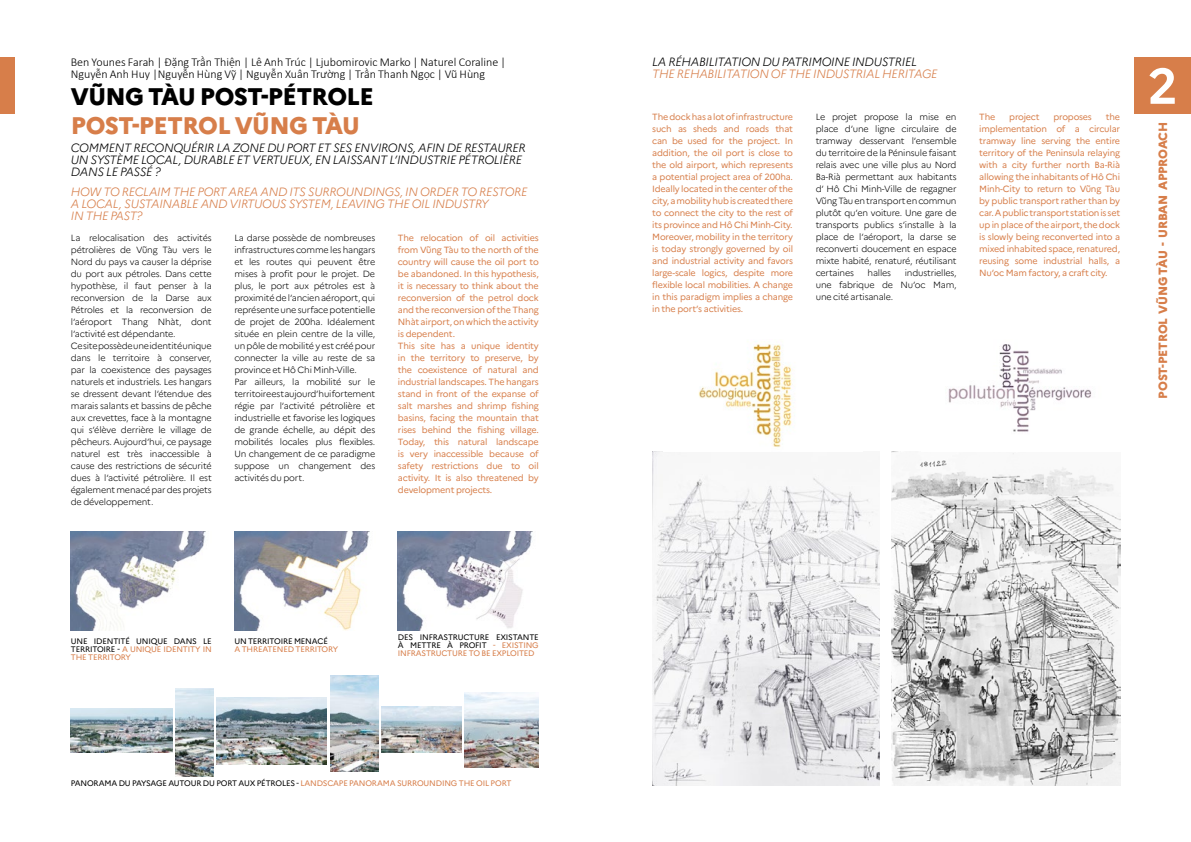
<style>
.page{position:relative;width:1191px;height:842px;background:#fff}
.page>*{position:absolute;margin:0;border:0;box-sizing:border-box;transform-origin:0 0}
.numero_projet{font:700 50px "Marianne";color:#fff}
.titre{font:800 24px "Marianne";letter-spacing:-.025em;color:#000}
.titre-2{font:800 24px "Marianne";letter-spacing:-.025em;color:#d77e4a}
.nom{font:300 12px/12px "Calibri";color:#000}
.sous_titre{font:italic 300 12px/12px "Marianne";letter-spacing:-.025em;color:#000}
.sous_titre_anglais_o{font:italic 300 12px/12px "Marianne";letter-spacing:-.025em;color:#d77e4a}
.sous_titre-2{font:italic 300 12px/12px "Marianne";letter-spacing:-.025em;color:#d77e4a}
.option{font:800 12px "Marianne";letter-spacing:-.02em;color:#d77e4a}
.t1{font:300 9px/12px "Marianne";letter-spacing:-.02em;color:#000;text-align:justify}
.texte_anglais_orange{font:9px/12px "Marianne";letter-spacing:-.02em;color:#d77e4a;text-align:justify}
.t2{font:8px/8px "Marianne";letter-spacing:-.02em;color:#000;text-align:justify}
.t3{font:8px/8px "Marianne";letter-spacing:-.02em;color:#d77e4a}
.s1{color:#d77e4a}
.s2{color:#000}
</style>
<div class="page">
<img style="left:71px;top:531px;width:135px;height:100px">
<img style="left:398px;top:531px;width:135px;height:100px">
<img style="left:234px;top:531px;width:136px;height:100px">
<img style="left:330px;top:675px;width:48px;height:97px">
<img style="left:382px;top:706px;width:79px;height:46px">
<img style="left:464px;top:692px;width:75px;height:75px">
<img style="left:216px;top:698px;width:111px;height:67px">
<img style="left:175px;top:688px;width:38px;height:89px">
<img style="left:71px;top:709px;width:101px;height:43px">
<div style="left:0;top:57px;width:14px;height:57px;background:#d77e4a"></div>
<div style="left:1134px;top:57px;width:57px;height:56px;background:#d77e4a"></div>
<img style="left:652px;top:452px;width:227px;height:334px">
<img style="left:891px;top:452px;width:229px;height:334px">
<img style="left:698px;top:344px;width:94px;height:103px">
<img style="left:948px;top:344px;width:144px;height:88px">
<p class="nom" style="left:71px;top:56px;width:436px">Ben Younes Farah | Đặng Trần Thiện | Lê Anh Trúc | Ljubomirovic Marko | Naturel Coraline |<br>Nguyễn Anh Huy |Nguyễn Hùng Vỹ | Nguyễn Xuân Trường | Trần Thanh Ngọc | Vũ Hùng</p>
<p class="titre" style="left:71px;top:81px;width:304px">VŨNG TÀU POST-PÉTROLE</p>
<p class="titre-2" style="left:71px;top:111px;width:290px">POST-PETROL VŨNG TÀU</p>
<p class="sous_titre" style="left:71px;top:142px;width:456px">COMMENT RECONQUÉRIR LA ZONE DU PORT ET SES ENVIRONS, AFIN DE RESTAURER<br>UN SYSTÈME LOCAL, DURABLE ET VERTUEUX, EN LAISSANT L’INDUSTRIE PÉTROLIÈRE<br>DANS LE PASSÉ ?</p>
<p class="sous_titre_anglais_o" style="left:71px;top:186px;width:458px">HOW TO RECLAIM THE PORT AREA AND ITS SURROUNDINGS, IN ORDER TO RESTORE<br>A LOCAL, SUSTAINABLE AND VIRTUOUS SYSTEM, LEAVING THE OIL INDUSTRY<br>IN THE PAST?</p>
<p class="t1" style="left:71px;top:232px;width:142px">La relocalisation des activités pétrolières de Vũng Tàu vers le Nord du pays va causer la déprise du port aux pétroles. Dans cette hypothèse, il faut penser à la reconversion de la Darse aux Pétroles et la reconversion de l’aéroport Thang Nhàt, dont l’activité est dépendante.</p>
<p class="t1" style="left:71px;top:340px;width:142px">Ce site possède une identité unique dans le territoire à conserver, par la coexistence des paysages naturels et industriels. Les hangars se dressent devant l’étendue des marais salants et bassins de pêche aux crevettes, face à la montagne qui s’élève derrière le village de pêcheurs. Aujourd’hui, ce paysage naturel est très inaccessible à cause des restrictions de sécurité dues à l’activité pétrolière. Il est également menacé par des projets de développement.</p>
<p class="texte_anglais_orange" style="left:398px;top:232px;width:142px">The relocation of oil activities from Vũng Tàu to the north of the country will cause the oil port to be abandoned. In this hypothesis, it is necessary to think about the reconversion of the petrol dock and the reconversion of the Thang Nhàt airport, on which the activity is dependent.</p>
<p class="texte_anglais_orange" style="left:398px;top:340px;width:142px">This site has a unique identity in the territory to preserve, by the coexistence of natural and industrial landscapes. The hangars stand in front of the expanse of salt marshes and shrimp fishing basins, facing the mountain that rises behind the fishing village.<br>Today, this natural landscape is very inaccessible because of safety restrictions due to oil activity. It is also threatened by development projects.</p>
<p class="t1" style="left:234px;top:232px;width:142px">La darse possède de nombreuses infrastructures comme les hangars et les routes qui peuvent être mises à profit pour le projet. De plus, le port aux pétroles est à proximité de l’ancien aéroport, qui représente une surface potentielle de projet de 200ha. Idéalement située en plein centre de la ville, un pôle de mobilité y est créé pour connecter la ville au reste de sa province et Hô Chi Minh-Ville.</p>
<p class="t1" style="left:234px;top:376px;width:142px">Par ailleurs, la mobilité sur le territoire est aujourd’hui fortement régie par l’activité pétrolière et industrielle et favorise les logiques de grande échelle, au dépit des mobilités locales plus flexibles.<br>Un changement de ce paradigme suppose un changement des activités du port.</p>
<p class="t2" style="left:71px;top:637px;width:142px">UNE IDENTITÉ UNIQUE DANS LE TERRITOIRE - <span class="s1">A UNIQUE IDENTITY IN THE TERRITORY</span></p>
<p class="t3" style="left:234px;top:637px;width:105px"><span class="s2">UN TERRITOIRE MENACÉ<br></span>A THREATENED TERRITORY</p>
<p class="t2" style="left:398px;top:633px;width:142px">DES INFRASTRUCTURE EXISTANTE À METTRE À PROFIT <span class="s1">- EXISTING INFRASTRUCTURE TO BE EXPLOITED</span></p>
<p class="t2" style="left:71px;top:779px;width:442px">PANORAMA DU PAYSAGE AUTOUR DU PORT AUX PÉTROLES - <span class="s1">LANDSCAPE PANORAMA SURROUNDING THE OIL PORT</span></p>
<p class="sous_titre-2" style="left:652px;top:56px;width:287px"><span class="s2">LA RÉHABILITATION DU PATRIMOINE INDUSTRIEL<br></span>THE REHABILITATION OF THE INDUSTRIAL HERITAGE</p>
<p class="texte_anglais_orange" style="left:652px;top:111px;width:142px">The dock has a lot of infrastructure such as sheds and roads that can be used for the project. In addition, the oil port is close to the old airport, which represents a potential project area of 200ha.<br>Ideally located in the center of the city, a mobility hub is created there to connect the city to the rest of its province and Hô Chi Minh-City.</p>
<p class="texte_anglais_orange" style="left:652px;top:231px;width:142px">Moreover, mobility in the territory is today strongly governed by oil and industrial activity and favors large-scale logics, despite more flexible local mobilities. A change in this paradigm implies a change in the port’s activities.</p>
<p class="t1" style="left:815px;top:111px;width:142px">Le projet propose la mise en place d’une ligne circulaire de tramway desservant l’ensemble du territoire de la Péninsule faisant relais avec une ville plus au Nord Ba-Rià permettant aux habitants d’ Hô Chi Minh-Ville de regagner Vũng Tàu en transport en commun plutôt qu’en voiture. Une gare de transports publics s’installe à la place de l’aéroport, la darse se reconverti doucement en espace mixte habité, renaturé, réutilisant certaines</p>
<p class="t1" style="left:815px;top:267px;width:142px;text-indent:89px">industrielles, une fabrique de Nu’oc Mam, une cité artisanale.</p>
<p class="t1" style="left:867px;top:267px;width:25px">halles</p>
<p class="texte_anglais_orange" style="left:979px;top:111px;width:18px">The</p>
<p class="texte_anglais_orange" style="left:1009px;top:111px;width:32px">project</p>
<p class="texte_anglais_orange" style="left:1053px;top:111px;width:40px">proposes</p>
<p class="texte_anglais_orange" style="left:979px;top:111px;width:142px;text-indent:127px">the implementation of a circular tramway line serving the entire territory of the Peninsula relaying with a city further north Ba-Rià allowing the inhabitants of Hô Chi Minh-City to return to Vũng Tàu by public transport rather than by car. A public transport station is set up in place of the airport, the dock is slowly being reconverted into a mixed inhabited space, renatured, reusing some industrial halls, a Nu’oc Mam factory, a craft city.</p>
<p class="numero_projet" style="left:1147px;top:55px;width:31px">2</p>
<p class="option" style="left:1155px;top:399px;width:278px;rotate:-90deg">POST-PETROL VŨNG TÀU - URBAN APPROACH</p>
</div>
